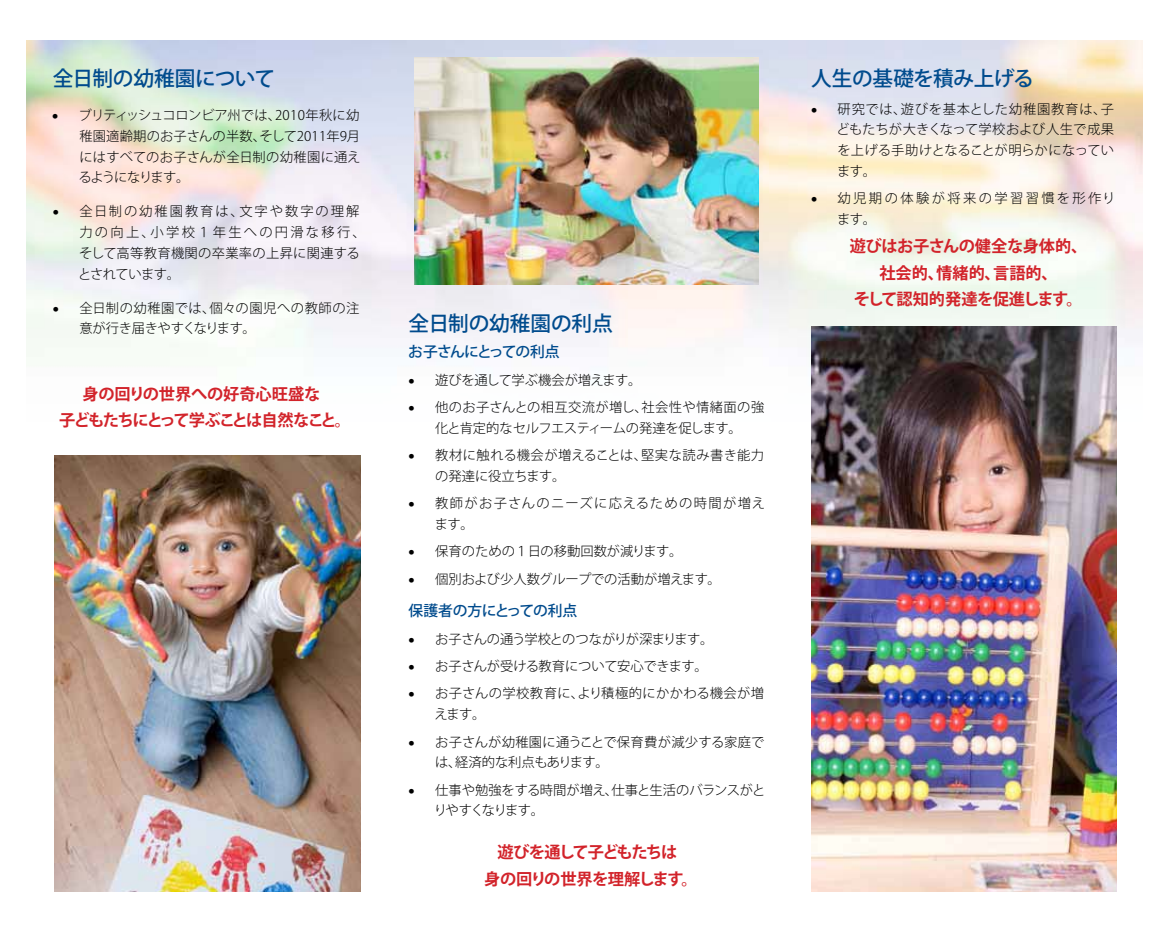
<style>
.page{position:relative;width:1170px;height:933px;background:#fff}
.page>*{position:absolute;margin:0;border:0;box-sizing:border-box;transform-origin:0 0}
.t1{font:500 20.75px "Koz Go Std";letter-spacing:-.01em;color:#004b8d}
.t2{font:700 16.25px/26.5px "Koz Go Pro";letter-spacing:-.015em;color:#d2232a;text-align:center}
.t3{font:700 16.25px/26.5px "Koz Go Pro";letter-spacing:-.04em;color:#d2232a;text-align:center}
.t4{font:700 16.25px/26.5px "Koz Go Pro";letter-spacing:-.07em;color:#d2232a;text-align:center}
.t5{font:500 14.75px "Koz Go Std";letter-spacing:-.01em;color:#004b8d}
.t6{font:500 14.75px "Koz Go Std";letter-spacing:-.05em;color:#004b8d}
.t7{font:300 13.25px/20.8px "Koz Go Std";color:#000}
.t8{font:300 13.25px/20.8px "Koz Go Std";letter-spacing:.145em;color:#000}
.t9{font:300 13.25px/27.2px "Koz Go Std";letter-spacing:.085em;color:#000}
.t10{font:300 13.25px/27.2px "Koz Go Std";letter-spacing:.02em;color:#000}
.t11{font:300 13.25px/20.8px "Koz Go Std";letter-spacing:.18em;color:#000}
.t12{font:300 13.25px "Koz Go Std";letter-spacing:-.11em;color:#000}
</style>
<div class="page">
<img style="left:27px;top:41px;width:1115px;height:403px">
<img style="left:414px;top:58px;width:345px;height:226px">
<img style="left:55px;top:455px;width:305px;height:436px">
<img style="left:811px;top:326px;width:305px;height:565px">
<svg style="left:53px;top:114px;width:5px;height:5px"></svg>
<svg style="left:53px;top:210px;width:5px;height:5px"></svg>
<svg style="left:53px;top:306px;width:5px;height:5px"></svg>
<svg style="left:409px;top:378px;width:5px;height:5px"></svg>
<svg style="left:409px;top:406px;width:5px;height:5px"></svg>
<svg style="left:812px;top:107px;width:4px;height:5px"></svg>
<svg style="left:812px;top:197px;width:4px;height:5px"></svg>
<h1 class="t1" style="left:53px;top:71px;width:224px">全日制の幼稚園について</h1>
<p class="t7" style="left:79px;top:107px;width:283px;text-align:justify">ブリティッシュコロンビア州では、2010年秋に幼稚園適齢期のお子さんの半数、そして2011年9月にはすべてのお子さんが全日制の幼稚園に通えるようになります。</p>
<p class="t8" style="left:78px;top:203px;width:289px">全日制の幼稚園教育は、文字や数字の理解力の向上、小学校１年生への円滑な移行、そして高等教育機関の卒業率の上昇に関連するとされています。</p>
<p class="t7" style="left:79px;top:299px;width:282px">全日制の幼稚園では、個々の園児への教師の注意が行き届きやすくなります。</p>
<h1 class="t1" style="left:409px;top:315px;width:206px">全日制の幼稚園の利点</h1>
<p class="t6" style="left:408px;top:346px;width:153px">お子さんにとっての利点</p>
<p class="t7" style="left:435px;top:368px;width:331px;line-height:27.2px">遊びを通して学ぶ機会が増えます。<br>他のお子さんとの相互交流が増し、社会性や情緒面の強</p>
<p class="t7" style="left:435px;top:416px;width:331px;line-height:27.2px">化と肯定的なセルフエスティームの発達を促します。<br>教材に触れる機会が増えることは、堅実な読み書き能力</p>
<p class="t9" style="left:435px;top:464px;width:331px">の発達に役立ちます。<br>教師がお子さんのニーズに応えるための時間が増え</p>
<p class="t7" style="left:435px;top:512px;width:288px;line-height:27.2px">ます。<br>保育のための１日の移動回数が減ります。<br>個別および少人数グループでの活動が増えます。</p>
<p class="t5" style="left:409px;top:605px;width:170px">保護者の方にとっての利点</p>
<p class="t7" style="left:435px;top:627px;width:331px;line-height:27.2px">お子さんの通う学校とのつながりが深まります。<br>お子さんが受ける教育について安心できます。<br>お子さんの学校教育に、より積極的にかかわる機会が増</p>
<p class="t10" style="left:435px;top:702px;width:331px">えます。<br>お子さんが幼稚園に通うことで保育費が減少する家庭で</p>
<p class="t7" style="left:435px;top:750px;width:332px;line-height:27.2px">は、経済的な利点もあります。<br>仕事や勉強をする時間が増え、仕事と生活のバランスがと</p>
<p class="t12" style="left:434px;top:805px;width:112px">りやすくなります。</p>
<p class="t3" style="left:59px;top:382px;width:293px">身の回りの世界への好奇心旺盛な<br>子どもたちにとって学ぶことは自然なこと。</p>
<p class="t4" style="left:484px;top:840px;width:215px">遊びを通して子どもたちは<br>身の回りの世界を理解します。</p>
<h1 class="t1" style="left:811px;top:71px;width:224px">人生の基礎を積み上げる</h1>
<p class="t7" style="left:837px;top:100px;width:279px;text-align:justify">研究では、遊びを基本とした幼稚園教育は、子どもたちが大きくなって学校および人生で成果を上げる手助けとなることが明らかになっています。</p>
<p class="t11" style="left:837px;top:189px;width:280px">幼児期の体験が将来の学習習慣を形作ります。</p>
<p class="t2" style="left:850px;top:235px;width:239px">遊びはお子さんの健全な身体的、社会的、情緒的、言語的、<br>そして認知的発達を促進します。</p>
</div>
